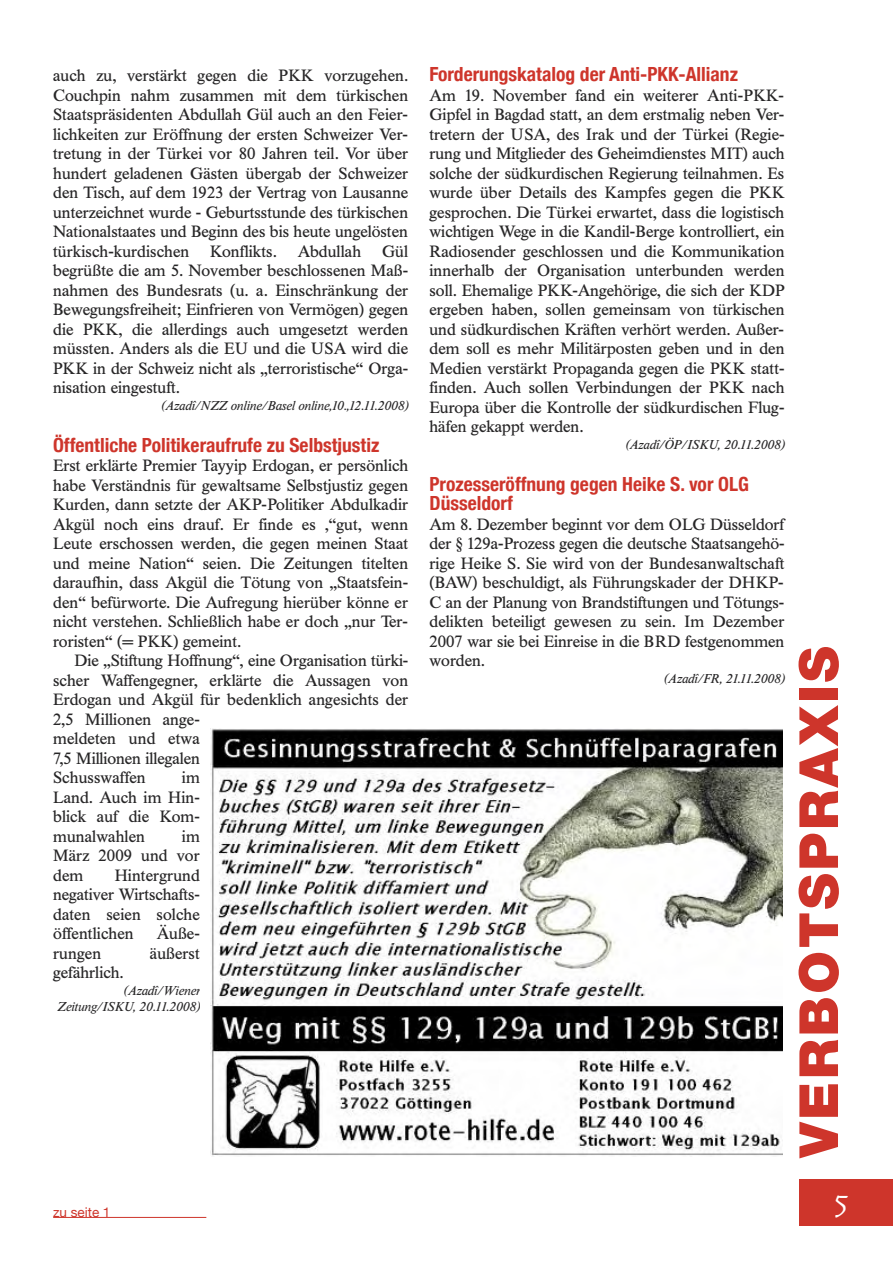
<style>
.page{position:relative;width:893px;height:1263px;background:#fff}
.page>*{position:absolute;margin:0;border:0;box-sizing:border-box;transform-origin:0 0}
.t1{font:900 54px "Helvetica Neue";letter-spacing:.05em;color:#ce352b}
.t2{font:33px "Herculanum";color:#fff}
.t3{font:700 condensed 19.5px/19.5px "Helvetica Neue";color:#ce352b}
.t4{font:16.2px/19.5px "Times BQ";letter-spacing:.005em;color:#272627;text-align:justify}
.t5{font:13.5px "Helvetica Neue";color:#ce352b}
.t6{font:italic 12.75px/16.5px "Times BQ";color:#272627;text-align:right}
</style>
<div class="page">
<div style="left:799px;top:1179px;width:94px;height:46px;background:#ce352b"></div>
<img style="left:210px;top:728px;width:572px;height:428px">
<hr style="left:53px;top:1217px;width:153px;height:1px;background:#ce352b">
<p class="t4" style="left:53px;top:66px;width:357px">auch zu, verstärkt gegen die PKK vorzugehen.<br>Couchpin nahm zusammen mit dem türkischen Staatspräsidenten Abdullah Gül auch an den Feier&shy;lichkeiten zur Eröffnung der ersten Schweizer Ver&shy;tretung in der Türkei vor 80 Jahren teil. Vor über hundert geladenen Gästen übergab der Schweizer den Tisch, auf dem 1923 der Vertrag von Lausanne unterzeichnet wurde - Geburtsstunde des türkischen Nationalstaates und Beginn des bis heute ungelösten türkisch-kurdischen</p>
<p class="t4" style="left:210px;top:241px;width:68px">Konflikts.</p>
<p class="t4" style="left:298px;top:241px;width:65px">Abdullah</p>
<p class="t4" style="left:53px;top:241px;width:357px;text-indent:329px">Gül begrüßte die am 5. November beschlossenen Maß&shy;nahmen des Bundesrats (u. a. Einschränkung der Bewegungsfreiheit; Einfrieren von Vermögen) gegen die PKK, die allerdings auch umgesetzt werden müssten. Anders als die EU und die USA wird die PKK in der Schweiz nicht als „terroristische“ Orga&shy;nisation eingestuft.</p>
<p class="t6" style="left:160px;top:397px;width:250px">(Azadî/NZZ online/Basel online,10.,12.11.2008)</p>
<p class="t3" style="left:53px;top:435px;width:328px">Öffentliche Politikeraufrufe zu Selbstjustiz</p>
<p class="t4" style="left:53px;top:456px;width:357px">Erst erklärte Premier Tayyip Erdogan, er persönlich habe Verständnis für gewaltsame Selbstjustiz gegen Kurden, dann setzte der AKP-Politiker Abdulkadir Akgül noch eins drauf. Er finde es ‚“gut, wenn Leute erschossen werden, die gegen meinen Staat und meine Nation“ seien. Die Zeitungen titelten daraufhin, dass Akgül die Tötung von „Staatsfein&shy;den“ befürworte. Die Aufregung hierüber könne er nicht verstehen. Schließlich habe er doch „nur Ter&shy;roristen“ (= PKK) gemeint.</p>
<p class="t4" style="left:53px;top:651px;width:357px;text-align:left;text-indent:21px">Die „Stiftung Hoffnung“, eine Organisation türki&shy;scher Waffengegner, erklärte die Aussagen von<br>Erdogan und Akgül für bedenklich angesichts der<br>2,5 Millionen ange-<br>meldeten und etwa<br>7,5 Millionen illegalen<br>Schusswaffen</p>
<p class="t4" style="left:53px;top:768px;width:148px;text-indent:129px">im Land. Auch im Hin&shy;blick auf die Kom&shy;munalwahlen</p>
<p class="t4" style="left:53px;top:827px;width:148px;text-indent:129px">im März 2009 und vor dem</p>
<p class="t4" style="left:53px;top:866px;width:148px;text-indent:62px">Hintergrund negativer Wirtschafts&shy;daten seien solche öffentlichen</p>
<p class="t4" style="left:157px;top:924px;width:45px">Äuße-</p>
<p class="t4" style="left:53px;top:944px;width:49px">rungen</p>
<p class="t4" style="left:150px;top:944px;width:51px">äußerst</p>
<p class="t4" style="left:53px;top:963px;width:72px">gefährlich.</p>
<p class="t6" style="left:57px;top:982px;width:144px">(Azadî/Wiener<br>Zeitung/ISKU, 20.11.2008)</p>
<p class="t5" style="left:53px;top:1204px;width:59px">zu seite 1</p>
<p class="t3" style="left:429px;top:64px;width:310px">Forderungskatalog der Anti-PKK-Allianz</p>
<p class="t4" style="left:429px;top:85px;width:357px">Am 19. November fand ein weiterer Anti-PKK-Gipfel in Bagdad statt, an dem erstmalig neben Ver&shy;tretern der USA, des Irak und der Türkei (Regie&shy;rung und Mitglieder des Geheimdienstes MIT) auch solche der südkurdischen Regierung teilnahmen. Es wurde über Details des Kampfes gegen die PKK gesprochen. Die Türkei erwartet, dass die logistisch wichtigen Wege in die Kandil-Berge kontrolliert, ein Radiosender geschlossen und die Kommunikation innerhalb der Organisation unterbunden werden soll. Ehemalige PKK-Angehörige, die sich der KDP ergeben haben, sollen gemeinsam von türkischen und südkurdischen Kräften verhört werden. Außer&shy;dem soll es mehr Militärposten geben und in den Medien verstärkt Propaganda gegen die PKK statt&shy;finden. Auch sollen Verbindungen der PKK nach Europa über die Kontrolle der südkurdischen Flug&shy;häfen gekappt werden.</p>
<p class="t6" style="left:624px;top:436px;width:162px">(Azadî/ÖP/ISKU, 20.11.2008)</p>
<p class="t3" style="left:429px;top:474px;width:321px">Prozesseröffnung gegen Heike S. vor OLG<br>Düsseldorf</p>
<p class="t4" style="left:429px;top:514px;width:357px">Am 8. Dezember beginnt vor dem OLG Düsseldorf der § 129a-Prozess gegen die deutsche Staatsangehö&shy;rige Heike S. Sie wird von der Bundesanwaltschaft (BAW) beschuldigt, als Führungskader der DHKP-C an der Planung von Brandstiftungen und Tötungs&shy;delikten beteiligt gewesen zu sein. Im Dezember 2007 war sie bei Einreise in die BRD festgenommen worden.</p>
<p class="t6" style="left:663px;top:670px;width:123px">(Azadî/FR, 21.11.2008)</p>
<h1 class="t1" style="left:799px;top:1157px;width:513px;rotate:-90deg">VERBOTSPRAXIS</h1>
<h2 class="t2" style="left:833px;top:1188px;width:17px">5</h2>
</div>
